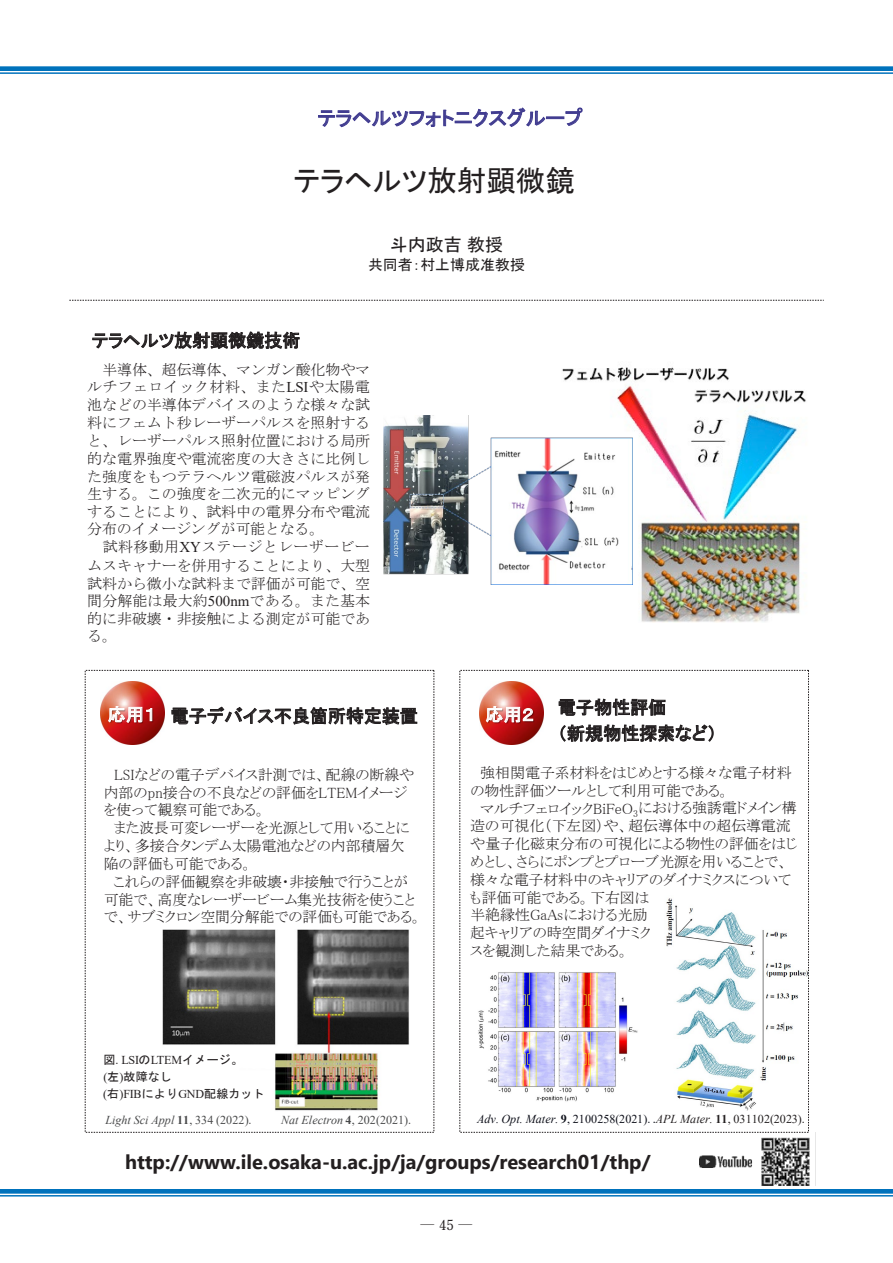
<style>
.page{position:relative;width:893px;height:1263px;background:#fff}
.page>*{position:absolute;margin:0;border:0;box-sizing:border-box;transform-origin:0 0}
.t1{font:29.55px "MS P Gothic";color:#231f20}
.t2{font:700 19.95px "Segoe UI";color:#231f20}
.t3{font:19.95px "MS P Gothic";letter-spacing:.005em;color:#413c90}
.t4{font:18px/26px "MS P Gothic";color:#231f20}
.t5{font:18px "MS P Gothic";letter-spacing:.01em;color:#fff}
.t6{font:15px/17.9px "MS P Mincho";color:#231f20}
.t7{font:15px/17.7px "MS Mincho";color:#231f20;text-align:justify}
.t8{font:15px "MS P Gothic";color:#231f20}
.t9{font:700 13.8px "Futo Min A101 Pro";color:#231f20}
.t10{font:12px "Times New Roman";letter-spacing:.005em;color:#0e101a}
.t11{font:italic 12px "Times New Roman";letter-spacing:.005em;color:#474849}
.t12{font:12px/16.5px "MS Gothic";color:#231f20}
.t13{font:12px "Times New Roman";letter-spacing:-.015em;color:#231f20}
.s1{font-family:"Times New Roman"}
.s2{font-family:"MS Gothic"}
.s3{font-weight:700;font-style:normal}
.s4{font-style:normal}
.s5{font-style:italic}
.s6{font-weight:700}
.s7{font-family:"Calibri"}
.s8{font-style:italic;color:#231f20}
.s9{font-weight:700;color:#231f20}
.s10{color:#231f20}
</style>
<div class="page">
<img style="left:562px;top:367px;width:244px;height:255px">
<img style="left:666px;top:898px;width:141px;height:213px">
<svg style="left:69px;top:300px;width:755px;height:1px"></svg>
<img style="left:163px;top:929px;width:246px;height:182px">
<img style="left:478px;top:972px;width:160px;height:130px">
<img style="left:383px;top:415px;width:250px;height:170px">
<img style="left:105px;top:681px;width:56px;height:64px">
<img style="left:100px;top:696px;width:65px;height:41px">
<img style="left:484px;top:681px;width:56px;height:64px">
<img style="left:479px;top:696px;width:65px;height:41px">
<img style="left:700px;top:1132px;width:110px;height:54px">
<div style="left:0;top:66px;width:893px;height:5px;background:#0072bc"></div>
<hr style="left:0;top:72px;width:893px;height:2px;background:#0072bc">
<div style="left:0;top:1189px;width:893px;height:5px;background:#0072bc"></div>
<hr style="left:0;top:1195px;width:893px;height:1px;background:#0072bc">
<h2 class="t3" style="left:318px;top:108px;width:266px">テラヘルツフォトニクスグループ</h2>
<h1 class="t1" style="left:294px;top:166px;width:282px">テラヘルツ放射顕微鏡</h1>
<p class="t4" style="left:92px;top:327px;width:209px">テラヘルツ放射顕微鏡技術</p>
<p class="t4" style="left:390px;top:231px;width:115px">斗内政吉教授</p>
<p class="t8" style="left:368px;top:257px;width:158px">共同者：村上博成准教授</p>
<p class="t7" style="left:87px;top:361px;width:284px;line-height:17px;text-align:right">半導体、超伝導体、マンガン酸化物やマルチフェロイック材料、また<span class="s1">LSI</span>や太陽電</p>
<p class="t7" style="left:87px;top:396px;width:284px">池などの半導体デバイスのような様々な試料にフェムト秒レーザーパルスを照射すると、レーザーパルス照射位置における局所的な電界強度や電流密度の大きさに比例した強度をもつテラヘルツ電磁波パルスが発生する。この強度を二次元的にマッピングすることにより、試料中の電界分布や電流分布のイメージングが可能となる。</p>
<p class="t7" style="left:87px;top:538px;width:284px;text-indent:15px">試料移動用<span class="s1">XY</span>ステージとレーザービームスキャナーを併用することにより、大型試料から微小な試料まで評価が可能で、空間分解能は最大約<span class="s1">500nm</span>である。また基本</p>
<p class="t7" style="left:87px;top:610px;width:284px;line-height:17px">的に非破壊・非接触による測定が可能である。</p>
<p class="t4" style="left:171px;top:703px;width:249px">電子デバイス不良箇所特定装置</p>
<p class="t4" style="left:558px;top:694px;width:160px">電子物性評価<br>（新規物性探索など）</p>
<p class="t5" style="left:108px;top:705px;width:50px">応用１</p>
<p class="t5" style="left:485px;top:705px;width:50px">応用２</p>
<p class="t6" style="left:104px;top:765px;width:312px;text-indent:10px">LSIなどの電子デバイス計測では、配線の断線や内部のpn接合の不良などの評価をLTEMイメージを使って観察可能である。</p>
<p class="t6" style="left:104px;top:819px;width:307px;text-indent:10px">また波長可変レーザーを光源として用いることにより、多接合タンデム太陽電池などの内部積層欠陥の評価も可能である。</p>
<p class="t6" style="left:104px;top:872px;width:320px;text-align:center">これらの評価観察を非破壊・非接触で行うことが<br>可能で、高度なレーザービーム集光技術を使うことで、サブミクロン空間分解能での評価も可能である。</p>
<p class="t13" style="left:103px;top:1052px;width:141px"><span class="s2">図</span>. LSI<span class="s2">の</span>LTEM<span class="s2">イメージ。</span></p>
<p class="t12" style="left:103px;top:1068px;width:163px"><span class="s1">(</span>左<span class="s1">)</span>故障なし<br><span class="s1">(</span>右<span class="s1">)FIB</span>により<span class="s1">GND</span>配線カット</p>
<p class="t11" style="left:105px;top:1111px;width:148px">Light Sci Appl <span class="s3">11</span><span class="s4">, 334 (2022).</span></p>
<p class="t11" style="left:281px;top:1111px;width:132px">Nat Electron <span class="s3">4</span><span class="s4">, 202(2021).</span></p>
<p class="t6" style="left:470px;top:763px;width:323px;text-indent:10px">強相関電子系材料をはじめとする様々な電子材料の物性評価ツールとして利用可能である。</p>
<p class="t6" style="left:470px;top:799px;width:329px;text-indent:10px">マルチフェロイックBiFeO<sub>3</sub>における強誘電ドメイン構造の可視化（下左図）や、超伝導体中の超伝導電流や量子化磁束分布の可視化による物性の評価をはじめとし、さらにポンプとプローブ光源を用いることで、様々な電子材料中のキャリアのダイナミクスについても評価可能である。下右図は<br>半絶縁性GaAsにおける光励<br>起キャリアの時空間ダイナミク<br>スを観測した結果である。</p>
<p class="t10" style="left:477px;top:1110px;width:329px"><span class="s5">Adv. Opt. Mater.</span> <span class="s6">9</span>, 2100258(2021). <span class="s7">.</span><span class="s8">APL Mater.</span> <span class="s9">11</span><span class="s10">, 031102(2023).</span></p>
<h2 class="t2" style="left:125px;top:1143px;width:527px">http://www.ile.osaka-u.ac.jp/ja/groups/research01/thp/</h2>
<p class="t9" style="left:421px;top:1214px;width:53px">─ 45 ─</p>
</div>
